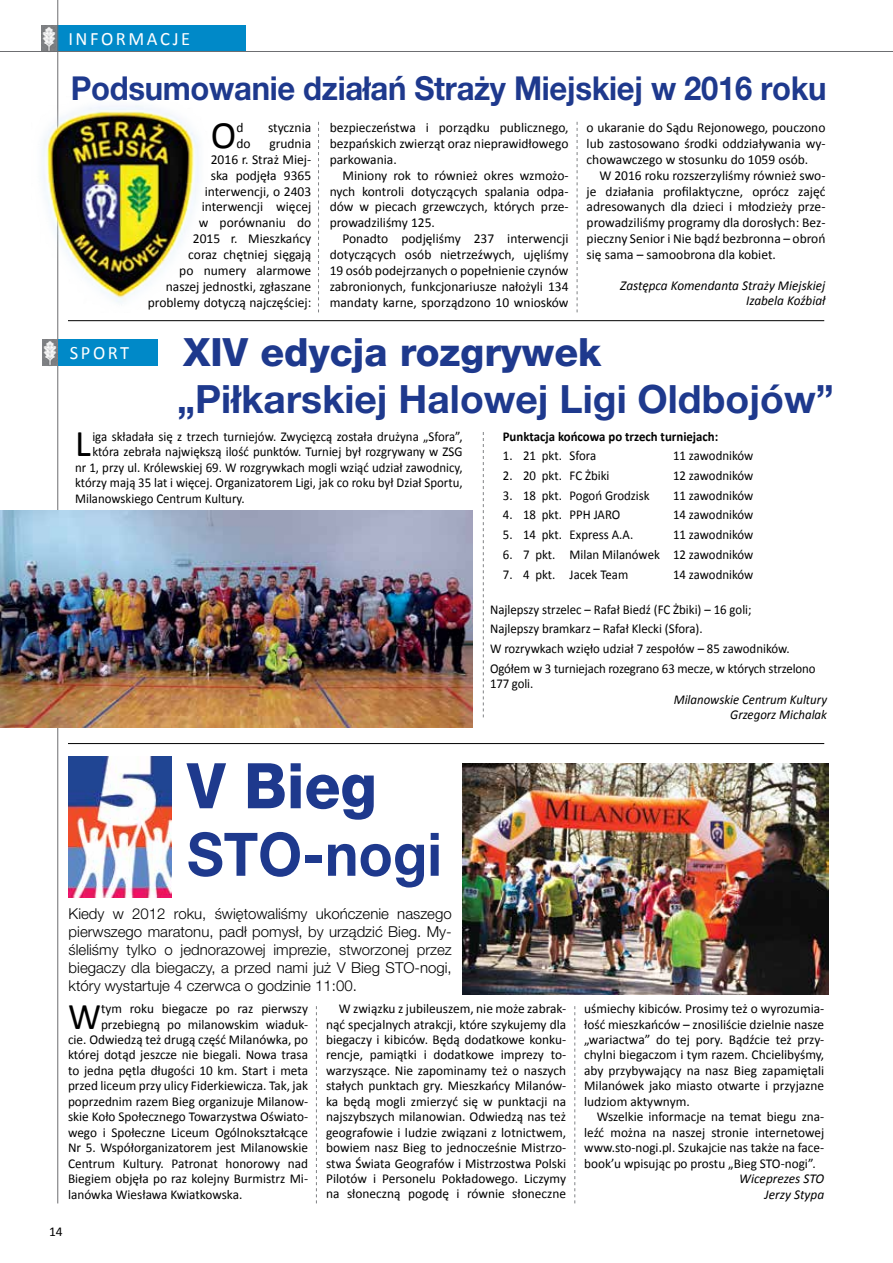
<style>
.page{position:relative;width:893px;height:1263px;background:#fff}
.page>*{position:absolute;margin:0;border:0;box-sizing:border-box;transform-origin:0 0}
.t1{font:800 63px "Helvetica Neue LT Pro";color:#1e398d;scale:.94 1}
.t2{font:700 60px "Helvetica Neue LT Pro";color:#1e398d;scale:.94 1}
.t3{font:700 39px "Helvetica Neue LT Pro";color:#1e398d}
.t4{font:800 39px "Helvetica Neue LT Pro";color:#1e398d}
.t5{font:39px "Calibri";color:#000}
.t6{font:37.8px "Calibri";color:#000}
.t7{font:700 33px "Helvetica Neue LT Pro";letter-spacing:-.01em;color:#1e398d;scale:.94 1}
.t8{font:18.9px "Calibri";letter-spacing:.14em;color:#fff}
.t9{font:300 15px/18px "Helvetica Neue LT Pro";color:#000;text-align:justify}
.t10{font:13.65px/15.9px "Calibri";color:#000;text-align:justify}
.t11{font:italic 13.65px/15.3px "Calibri";color:#000;text-align:right}
.t12{font:13.5px/15.5px "Calibri";color:#000;text-align:justify}
.t13{font:13.5px/19.6px "Calibri";color:#000;scale:.95 1}
.t14{font:italic 13.5px/15.5px "Calibri";color:#000;text-align:right;scale:.95 1}
.t15{font:700 13.5px "Calibri";color:#000;scale:.95 1}
.t16{font:italic 13.5px/15.5px "Calibri";color:#000;text-align:right}
</style>
<div class="page">
<svg style="left:318px;top:122px;width:1px;height:190px"></svg>
<svg style="left:577px;top:122px;width:1px;height:190px"></svg>
<svg style="left:483px;top:432px;width:1px;height:285px"></svg>
<svg style="left:316px;top:1006px;width:1px;height:197px"></svg>
<svg style="left:574px;top:1006px;width:1px;height:197px"></svg>
<div style="left:41px;top:25px;width:16px;height:26px;background:#808285"></div>
<div style="left:57px;top:25px;width:189px;height:26px;background:#0089c8"></div>
<img style="left:42px;top:27px;width:14px;height:24px">
<hr style="left:0;top:51px;width:893px;height:1px;background:#6d6e71">
<hr style="left:57px;top:0;width:1px;height:1203px;background:#6d6e71">
<div style="left:42px;top:339px;width:17px;height:26px;background:#808285"></div>
<div style="left:59px;top:339px;width:99px;height:27px;background:#0089c8"></div>
<img style="left:43px;top:341px;width:14px;height:25px">
<hr style="left:68px;top:743px;width:756px;height:1px;background:#000">
<hr style="left:68px;top:320px;width:756px;height:1px;background:#000">
<img style="left:42px;top:97px;width:157px;height:215px">
<img style="left:463px;top:763px;width:365px;height:232px">
<img style="left:68px;top:757px;width:104px;height:140px">
<img style="left:0;top:511px;width:472px;height:216px">
<h3 class="t8" style="left:68px;top:26px;width:123px">INFORMACJE</h3>
<h3 class="t7" style="left:71px;top:68px;width:806px">Podsumowanie działań Straży Miejskiej w 2016 roku</h3>
<h3 class="t5" style="left:211px;top:110px;width:27px">O</h3>
<p class="t10" style="left:236px;top:119px;width:9px">d</p>
<p class="t10" style="left:268px;top:119px;width:45px">stycznia</p>
<p class="t10" style="left:330px;top:119px;width:240px">bezpieczeństwa i porządku publicznego, bezpańskich zwierząt oraz nieprawidłowego parkowania.</p>
<p class="t10" style="left:330px;top:167px;width:240px;text-indent:13px">Miniony rok to również okres wzmożo&shy;nych kontroli dotyczących spalania odpa&shy;dów w piecach grzewczych, których prze&shy;prowadziliśmy 125.</p>
<p class="t10" style="left:330px;top:231px;width:240px;text-indent:13px">Ponadto podjęliśmy 237 interwencji dotyczących osób nietrzeźwych, ujęliśmy 19 osób podejrzanych o popełnienie czynów zabronionych, funkcjonariusze nałożyli 134 mandaty karne, sporządzono 10 wniosków</p>
<p class="t10" style="left:587px;top:119px;width:240px">o ukaranie do Sądu Rejonowego, pouczono lub zastosowano środki oddziaływania wy&shy;chowawczego w stosunku do 1059 osób.</p>
<p class="t10" style="left:587px;top:167px;width:240px;text-indent:13px">W 2016 roku rozszerzyliśmy również swo&shy;je działania profilaktyczne, oprócz zajęć adresowanych dla dzieci i młodzieży prze&shy;prowadziliśmy programy dla dorosłych: Bez&shy;pieczny Senior i Nie bądź bezbronna – obroń się sama – samoobrona dla kobiet.</p>
<p class="t11" style="left:620px;top:277px;width:207px">Zastępca Komendanta Straży Miejskiej<br>Izabela Koźbiał</p>
<p class="t10" style="left:148px;top:135px;width:165px;text-align:right">grudnia<br>2016 r. Straż Miej-<br>ska podjęła 9365 interwencji, o 2403 interwencji więcej<br>w porównaniu do<br>2015 r. Mieszkańcy<br>coraz chętniej sięgają<br>po numery alarmowe naszej jednostki, zgłaszane problemy dotyczą najczęściej:</p>
<p class="t10" style="left:236px;top:135px;width:16px">do</p>
<h3 class="t8" style="left:70px;top:340px;width:61px">SPORT</h3>
<h3 class="t4" style="left:183px;top:329px;width:420px">XIV edycja rozgrywek</h3>
<h3 class="t3" style="left:177px;top:375px;width:658px">„Piłkarskiej Halowej Ligi Oldbojów”</h3>
<h3 class="t6" style="left:75px;top:420px;width:17px">L</h3>
<p class="t13" style="left:92px;top:427px;width:391px">iga składała się z trzech turniejów. Zwycięzcą została drużyna „Sfora”,</p>
<p class="t15" style="left:503px;top:427px;width:228px">Punktacja końcowa po trzech turniejach:</p>
<p class="t13" style="left:503px;top:446px;width:100px">1. 21 pkt. Sfora</p>
<p class="t13" style="left:673px;top:446px;width:86px">11 zawodników</p>
<p class="t13" style="left:503px;top:466px;width:114px">2. 20 pkt. FC Żbiki</p>
<p class="t13" style="left:673px;top:466px;width:86px">12 zawodników</p>
<p class="t13" style="left:503px;top:485px;width:156px">3. 18 pkt. Pogoń Grodzisk</p>
<p class="t13" style="left:673px;top:485px;width:86px">11 zawodników</p>
<p class="t13" style="left:503px;top:505px;width:125px">4. 18 pkt. PPH JARO</p>
<p class="t13" style="left:673px;top:505px;width:86px">14 zawodników</p>
<p class="t13" style="left:503px;top:525px;width:139px">5. 14 pkt. Express A.A.</p>
<p class="t13" style="left:673px;top:525px;width:86px">11 zawodników</p>
<p class="t13" style="left:503px;top:545px;width:265px">6. 7 pkt. Milan Milanówek 12 zawodników</p>
<p class="t13" style="left:503px;top:564px;width:134px">7. 4 pkt. Jacek Team</p>
<p class="t13" style="left:673px;top:564px;width:86px">14 zawodników</p>
<p class="t13" style="left:490px;top:599px;width:344px">Najlepszy strzelec – Rafał Biedź (FC Żbiki) – 16 goli;<br>Najlepszy bramkarz – Rafał Klecki (Sfora).<br>W rozrywkach wzięło udział 7 zespołów – 85 zawodników.<br>Ogółem w 3 turniejach rozegrano 63 mecze, w których strzelono</p>
<p class="t13" style="left:490px;top:674px;width:47px">177 goli.</p>
<p class="t14" style="left:674px;top:691px;width:163px">Milanowskie Centrum Kultury<br>Grzegorz Michalak</p>
<p class="t13" style="left:92px;top:442px;width:391px">która zebrała największą ilość punktów. Turniej był rozgrywany w ZSG</p>
<p class="t13" style="left:75px;top:457px;width:409px">nr 1, przy ul. Królewskiej 69. W rozgrywkach mogli wziąć udział zawodnicy,</p>
<p class="t13" style="left:75px;top:473px;width:409px">którzy mają 35 lat i więcej. Organizatorem Ligi, jak co roku był Dział Sportu,</p>
<p class="t13" style="left:75px;top:488px;width:180px">Milanowskiego Centrum Kultury.</p>
<h1 class="t1" style="left:187px;top:748px;width:203px">V Bieg</h1>
<h2 class="t2" style="left:187px;top:817px;width:273px">STO-nogi</h2>
<p class="t9" style="left:69px;top:904px;width:385px">Kiedy w 2012 roku, świętowaliśmy ukończenie naszego pierwszego maratonu, padł pomysł, by urządzić Bieg. My&shy;śleliśmy tylko o jednorazowej imprezie, stworzonej przez biegaczy dla biegaczy, a przed nami już V Bieg STO-nogi, który wystartuje 4 czerwca o godzinie 11:00.</p>
<h3 class="t6" style="left:68px;top:992px;width:35px">W</h3>
<p class="t12" style="left:101px;top:1001px;width:209px">tym roku biegacze po raz pierwszy</p>
<p class="t12" style="left:326px;top:1001px;width:242px;text-indent:13px">W związku z jubileuszem, nie może zabrak&shy;nąć specjalnych atrakcji, które szykujemy dla biegaczy i kibiców. Będą dodatkowe konku&shy;rencje, pamiątki i dodatkowe imprezy to&shy;warzyszące. Nie zapominamy też o naszych stałych punktach gry. Mieszkańcy Milanów&shy;ka będą mogli zmierzyć się w punktacji na najszybszych milanowian. Odwiedzą nas też geografowie i ludzie związani z lotnictwem, bowiem nasz Bieg to jednocześnie Mistrzo&shy;stwa Świata Geografów i Mistrzostwa Polski Pilotów i Personelu Pokładowego. Liczymy na słoneczną pogodę i równie słoneczne</p>
<p class="t12" style="left:584px;top:1001px;width:242px">uśmiechy kibiców. Prosimy też o wyrozumia&shy;łość mieszkańców – znosiliście dzielnie nasze „wariactwa” do tej pory. Bądźcie też przy&shy;chylni biegaczom i tym razem. Chcielibyśmy, aby przybywający na nasz Bieg zapamiętali Milanówek jako miasto otwarte i przyjazne ludziom aktywnym.</p>
<p class="t12" style="left:101px;top:1016px;width:209px">przebiegną po milanowskim wiaduk-</p>
<p class="t12" style="left:68px;top:1032px;width:242px">cie. Odwiedzą też drugą część Milanówka, po</p>
<p class="t12" style="left:68px;top:1047px;width:242px">której dotąd jeszcze nie biegali. Nowa trasa</p>
<p class="t12" style="left:68px;top:1063px;width:242px">to jedna pętla długości 10 km. Start i meta</p>
<p class="t12" style="left:68px;top:1078px;width:242px">przed liceum przy ulicy Fiderkiewicza. Tak, jak</p>
<p class="t12" style="left:68px;top:1093px;width:242px">poprzednim razem Bieg organizuje Milanow-</p>
<p class="t12" style="left:68px;top:1109px;width:242px">skie Koło Społecznego Towarzystwa Oświato-</p>
<p class="t12" style="left:68px;top:1124px;width:242px">wego i Społeczne Liceum Ogólnokształcące</p>
<p class="t12" style="left:68px;top:1140px;width:242px">Nr 5. Współorganizatorem jest Milanowskie</p>
<p class="t12" style="left:68px;top:1155px;width:242px">Centrum Kultury. Patronat honorowy nad</p>
<p class="t12" style="left:68px;top:1171px;width:242px">Biegiem objęła po raz kolejny Burmistrz Mi-</p>
<p class="t12" style="left:68px;top:1186px;width:176px">lanówka Wiesława Kwiatkowska.</p>
<p class="t12" style="left:584px;top:1109px;width:242px;text-indent:13px">Wszelkie informacje na temat biegu zna&shy;leźć można na naszej stronie internetowej www.sto-nogi.pl. Szukajcie nas także na face&shy;book’u wpisując po prostu „Bieg STO-nogi”.</p>
<p class="t16" style="left:739px;top:1170px;width:87px">Wiceprezes STO<br>Jerzy Stypa</p>
<p class="t12" style="left:49px;top:1224px;width:15px">14</p>
</div>
